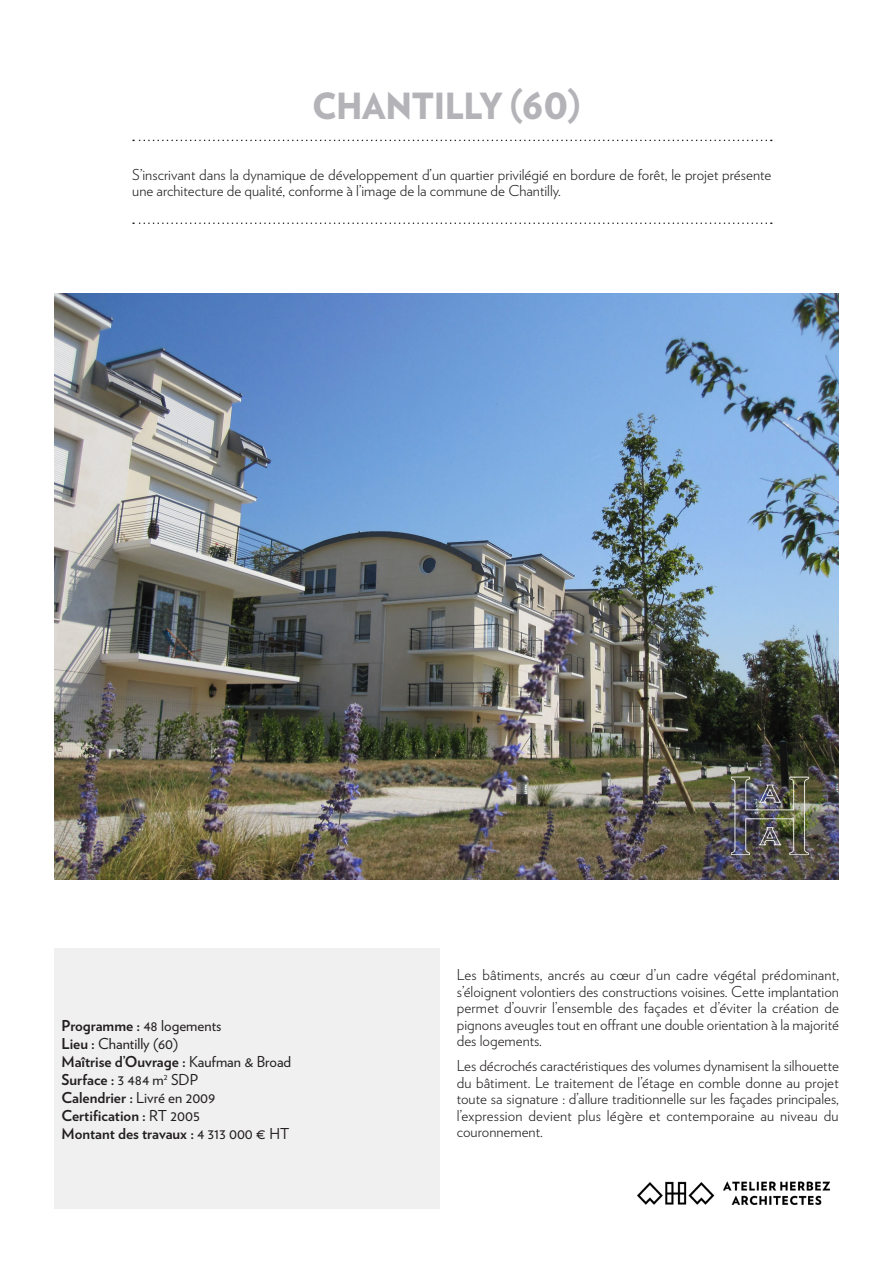
<style>
.page{position:relative;width:893px;height:1263px;background:#fff}
.page>*{position:absolute;margin:0;border:0;box-sizing:border-box;transform-origin:0 0}
.t1{font:900 36px "Verlag";letter-spacing:-.01em;color:#b4b3b8;scale:.94 1}
.t2{font:300 15px/16.5px "Verlag";color:#231f20;text-align:justify}
.t3{font:700 15px "Verlag";color:#231f20}
.t4{font:15px "Verlag";color:#231f20}
.s1{font-weight:700}
.s2{font-weight:400}
</style>
<div class="page">
<img style="left:637px;top:1181px;width:193px;height:24px">
<div style="left:54px;top:948px;width:385px;height:261px;background:#f0f0f1"></div>
<svg style="left:133px;top:140px;width:639px;height:1px"></svg>
<svg style="left:133px;top:222px;width:639px;height:2px"></svg>
<img style="left:54px;top:293px;width:785px;height:586px">
<p class="t1" style="left:312px;top:76px;width:288px">CHANTILLY (60)</p>
<p class="t2" style="left:132px;top:165px;width:641px">S’inscrivant dans la dynamique de développement d’un quartier privilégié en bordure de forêt, le projet présente une architecture de qualité, conforme à l’image de la commune de Chantilly.</p>
<p class="t4" style="left:62px;top:1014px;width:161px"><span class="s1">Programme :</span> 48 logements</p>
<p class="t4" style="left:62px;top:1032px;width:118px"><span class="s1">Lieu :</span> Chantilly (60)</p>
<p class="t3" style="left:62px;top:1050px;width:231px">Maîtrise d’Ouvrage : <span class="s2">Kaufman &amp; Broad</span></p>
<p class="t3" style="left:62px;top:1068px;width:138px">Surface : <span class="s2">3 484 m</span><sup>2</sup> <span class="s2">SDP</span></p>
<p class="t3" style="left:62px;top:1086px;width:155px">Calendrier : <span class="s2">Livré en 2009</span></p>
<p class="t3" style="left:62px;top:1104px;width:140px">Certification : <span class="s2">RT 2005</span></p>
<p class="t3" style="left:62px;top:1122px;width:229px">Montant des travaux : <span class="s2">4 313 000 € HT</span></p>
<p class="t2" style="left:457px;top:966px;width:384px">Les bâtiments, ancrés au cœur d’un cadre végétal prédominant, s’éloignent volontiers des constructions voisines. Cette implantation permet d’ouvrir l’ensemble des façades et d’éviter la création de pignons aveugles tout en offrant une double orientation à la majorité des logements.</p>
<p class="t2" style="left:457px;top:1057px;width:384px">Les décrochés caractéristiques des volumes dynamisent la silhouette du bâtiment. Le traitement de l’étage en comble donne au projet toute sa signature : d’allure traditionnelle sur les façades principales, l’expression devient plus légère et contemporaine au niveau du couronnement.</p>
</div>
